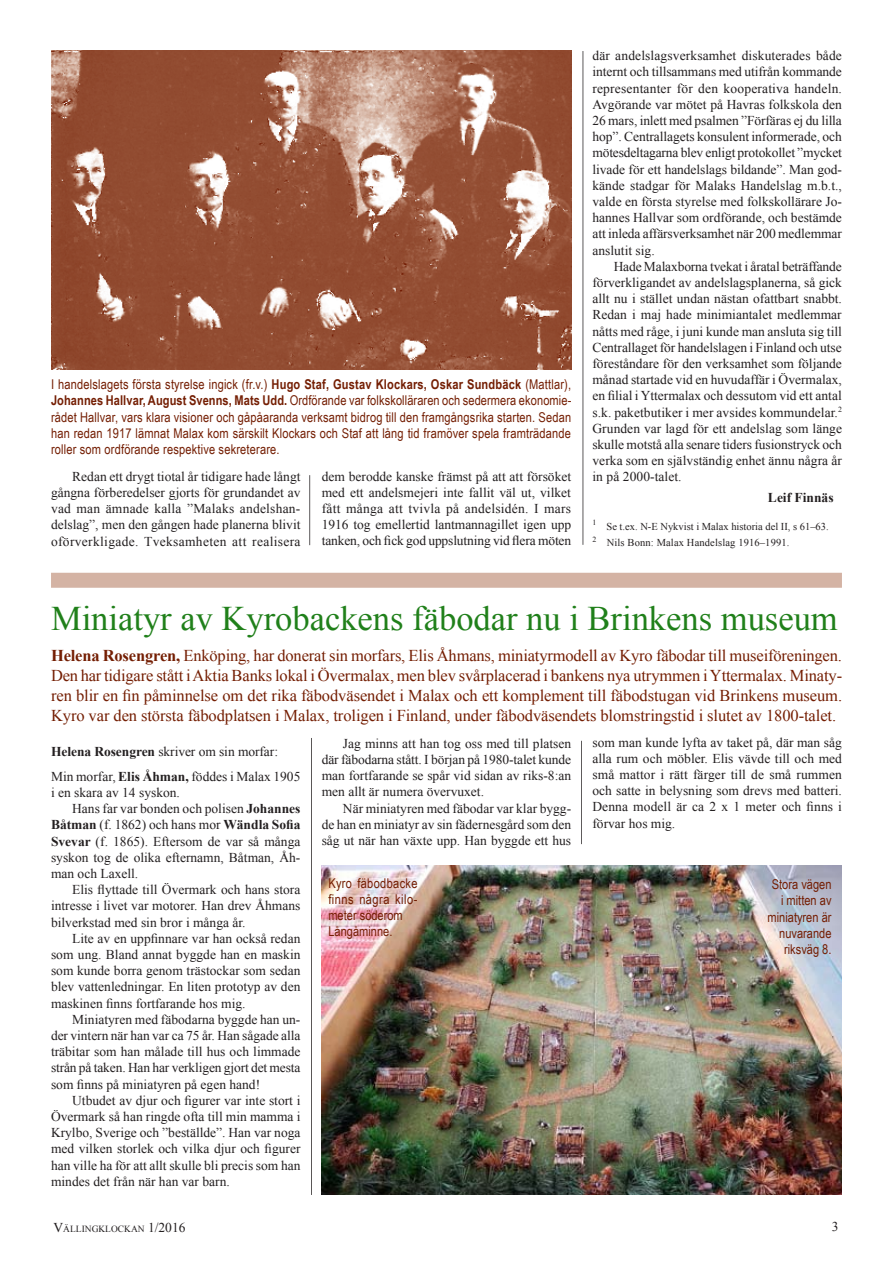
<style>
.page{position:relative;width:893px;height:1263px;background:#fff}
.page>*{position:absolute;margin:0;border:0;box-sizing:border-box;transform-origin:0 0}
.t1{font:34.5px "Times New Roman";color:#20801a}
.t2{font:16.5px/19.8px "Times New Roman";letter-spacing:-.005em;color:#741e03;text-align:justify}
.t3{font:13.5px/16.2px "Times New Roman";color:#231f20;text-align:justify}
.t4{font:13.5px/16.2px "Arial Narrow";letter-spacing:.015em;color:#741e03;text-align:justify}
.t5{font:700 13.5px "Times New Roman";color:#231f20}
.t6{font:10.5px/16.2px "Times New Roman";letter-spacing:.015em;color:#231f20}
.t7{font:9.45px "Times New Roman";color:#231f20}
.s1{font-weight:700}
.s2{font-size:13.5px}
</style>
<div class="page">
<img style="left:51px;top:50px;width:521px;height:319px">
<div style="left:51px;top:573px;width:791px;height:15px;background:#d4b3a4"></div>
<hr style="left:309px;top:475px;width:1px;height:70px;background:#231f20">
<hr style="left:583px;top:51px;width:1px;height:494px;background:#231f20">
<img style="left:322px;top:865px;width:520px;height:329px">
<hr style="left:311px;top:738px;width:1px;height:457px;background:#231f20">
<hr style="left:581px;top:741px;width:1px;height:103px;background:#231f20">
<p class="t4" style="left:51px;top:376px;width:522px">I handelslagets första styrelse ingick (fr.v.) <span class="s1">Hugo Staf, Gustav Klockars, Oskar Sundbäck</span> (Mattlar), <span class="s1">Johannes Hallvar, August Svenns, Mats Udd.</span> Ordförande var folkskolläraren och sedermera ekonomie&shy;rådet Hallvar, vars klara visioner och gåpåaranda verksamt bidrog till den framgångsrika starten. Sedan han redan 1917 lämnat Malax kom särskilt Klockars och Staf att lång tid framöver spela framträdande roller som ordförande respektive sekreterare.</p>
<p class="t3" style="left:322px;top:468px;width:251px">dem berodde kanske främst på att att försöket med ett andelsmejeri inte fallit väl ut, vilket fått många att tvivla på andelsidén. I mars 1916 tog emellertid lantmannagillet igen upp tanken, och fick god uppslutning vid flera möten</p>
<p class="t3" style="left:51px;top:468px;width:251px;text-indent:21px">Redan ett drygt tiotal år tidigare hade långt gångna förberedelser gjorts för grundandet av vad man ämnade kalla ”Malaks andelshan&shy;delslag”, men den gången hade planerna blivit oförverkligade. Tveksamheten att realisera</p>
<p class="t3" style="left:592px;top:47px;width:251px">där andelslagsverksamhet diskuterades både internt och tillsammans med utifrån kommande representanter för den kooperativa handeln.<br>Avgörande var mötet på Havras folkskola den 26 mars, inlett med psalmen ”Förfäras ej du lilla hop”. Centrallagets konsulent informerade, och mötesdeltagarna blev enligt protokollet ”mycket livade för ett handelslags bildande”. Man god&shy;kände stadgar för Malaks Handelslag m.b.t., valde en första styrelse med folkskollärare Jo&shy;hannes Hallvar som ordförande, och bestämde att inleda affärsverksamhet när 200 medlemmar anslutit sig.</p>
<p class="t3" style="left:592px;top:258px;width:251px;text-indent:21px">Hade Malaxborna tvekat i åratal beträffande förverkligandet av andelslagsplanerna, så gick allt nu i stället undan nästan ofattbart snabbt.<br>Redan i maj hade minimiantalet medlemmar nåtts med råge, i juni kunde man ansluta sig till Centrallaget för handelslagen i Finland och utse föreståndare för den verksamhet som följande månad startade vid en huvudaffär i Övermalax, en filial i Yttermalax och dessutom vid ett antal s.k. paketbutiker i mer avsides kommundelar.<sup>2<br></sup>Grunden var lagd för ett andelslag som länge skulle motstå alla senare tiders fusionstryck och verka som en självständig enhet ännu några år in på 2000-talet.</p>
<p class="t5" style="left:768px;top:488px;width:67px">Leif Finnäs</p>
<p class="t6" style="left:592px;top:518px;width:238px"><sup>1</sup> Se t.ex. N-E Nykvist i Malax historia del II, s 61–63.<br><sup>2</sup> Nils Bonn: Malax Handelslag 1916–1991.</p>
<h1 class="t1" style="left:51px;top:595px;width:788px">Miniatyr av Kyrobackens fäbodar nu i Brinkens museum</h1>
<p class="t2" style="left:51px;top:645px;width:793px"><span class="s1">Helena Rosengren,</span> Enköping, har donerat sin morfars, Elis Åhmans, miniatyrmodell av Kyro fäbodar till museiföreningen.<br>Den har tidigare stått i Aktia Banks lokal i Övermalax, men blev svårplacerad i bankens nya utrymmen i Yttermalax. Minaty&shy;ren blir en fin påminnelse om det rika fäbodväsendet i Malax och ett komplement till fäbodstugan vid Brinkens museum.<br>Kyro var den största fäbodplatsen i Malax, troligen i Finland, under fäbodväsendets blomstringstid i slutet av 1800-talet.</p>
<p class="t3" style="left:592px;top:734px;width:251px">som man kunde lyfta av taket på, där man såg alla rum och möbler. Elis vävde till och med små mattor i rätt färger till de små rummen och satte in belysning som drevs med batteri.<br>Denna modell är ca 2 x 1 meter och finns i förvar hos mig.</p>
<p class="t3" style="left:322px;top:735px;width:251px;text-indent:21px">Jag minns att han tog oss med till platsen där fäbodarna stått. I början på 1980-talet kunde man fortfarande se spår vid sidan av riks-8:an men allt är numera övervuxet.</p>
<p class="t3" style="left:322px;top:800px;width:251px;text-indent:21px">När miniatyren med fäbodar var klar bygg&shy;de han en miniatyr av sin fädernesgård som den såg ut när han växte upp. Han byggde ett hus</p>
<p class="t3" style="left:51px;top:738px;width:251px;line-height:25.2px"><span class="s1">Helena Rosengren</span> skriver om sin morfar:<br>Min morfar, <span class="s1">Elis Åhman,</span> föddes i Malax 1905</p>
<p class="t3" style="left:51px;top:784px;width:130px">i en skara av 14 syskon.</p>
<p class="t3" style="left:72px;top:800px;width:230px">Hans far var bonden och polisen <span class="s1">Johannes</span></p>
<p class="t3" style="left:51px;top:816px;width:251px"><span class="s1">Båtman</span> (f. 1862) och hans mor <span class="s1">Wändla Sofia</span></p>
<p class="t3" style="left:51px;top:833px;width:251px"><span class="s1">Svevar</span> (f. 1865). Eftersom de var så många</p>
<p class="t3" style="left:51px;top:849px;width:251px">syskon tog de olika efternamn, Båtman, Åh-</p>
<p class="t3" style="left:51px;top:865px;width:89px">man och Laxell.</p>
<p class="t3" style="left:72px;top:881px;width:230px">Elis flyttade till Övermark och hans stora</p>
<p class="t3" style="left:51px;top:897px;width:251px">intresse i livet var motorer. Han drev Åhmans</p>
<p class="t3" style="left:51px;top:914px;width:196px">bilverkstad med sin bror i många år.</p>
<p class="t3" style="left:72px;top:930px;width:230px">Lite av en uppfinnare var han också redan</p>
<p class="t3" style="left:51px;top:946px;width:251px">som ung. Bland annat byggde han en maskin</p>
<p class="t3" style="left:51px;top:962px;width:251px">som kunde borra genom trästockar som sedan</p>
<p class="t3" style="left:51px;top:978px;width:251px">blev vattenledningar. En liten prototyp av den</p>
<p class="t3" style="left:51px;top:995px;width:196px">maskinen finns fortfarande hos mig.</p>
<p class="t3" style="left:72px;top:1011px;width:230px">Miniatyren med fäbodarna byggde han un-</p>
<p class="t3" style="left:51px;top:1027px;width:251px">der vintern när han var ca 75 år. Han sågade alla</p>
<p class="t3" style="left:51px;top:1043px;width:251px">träbitar som han målade till hus och limmade</p>
<p class="t3" style="left:51px;top:1059px;width:251px">strån på taken. Han har verkligen gjort det mesta</p>
<p class="t3" style="left:51px;top:1076px;width:211px">som finns på miniatyren på egen hand!</p>
<p class="t3" style="left:72px;top:1092px;width:230px">Utbudet av djur och figurer var inte stort i</p>
<p class="t3" style="left:51px;top:1108px;width:251px">Övermark så han ringde ofta till min mamma i</p>
<p class="t3" style="left:51px;top:1124px;width:251px">Krylbo, Sverige och ”beställde”. Han var noga</p>
<p class="t3" style="left:51px;top:1140px;width:251px">med vilken storlek och vilka djur och figurer</p>
<p class="t3" style="left:51px;top:1157px;width:251px">han ville ha för att allt skulle bli precis som han</p>
<p class="t3" style="left:51px;top:1173px;width:180px">mindes det från när han var barn.</p>
<p class="t4" style="left:328px;top:874px;width:91px;text-align:left">Kyro fäbodbacke finns några kilo&shy;meter söderom<br>Långåminne.</p>
<p class="t4" style="left:768px;top:876px;width:65px;text-align:right">Stora vägen i mitten av miniatyren är nuvarande riksväg 8.</p>
<p class="t7" style="left:54px;top:1223px;width:133px"><span class="s2">V</span>ÄLLINGKLOCKAN <span class="s2">1/2016</span></p>
<p class="t3" style="left:832px;top:1218px;width:8px">3</p>
</div>
